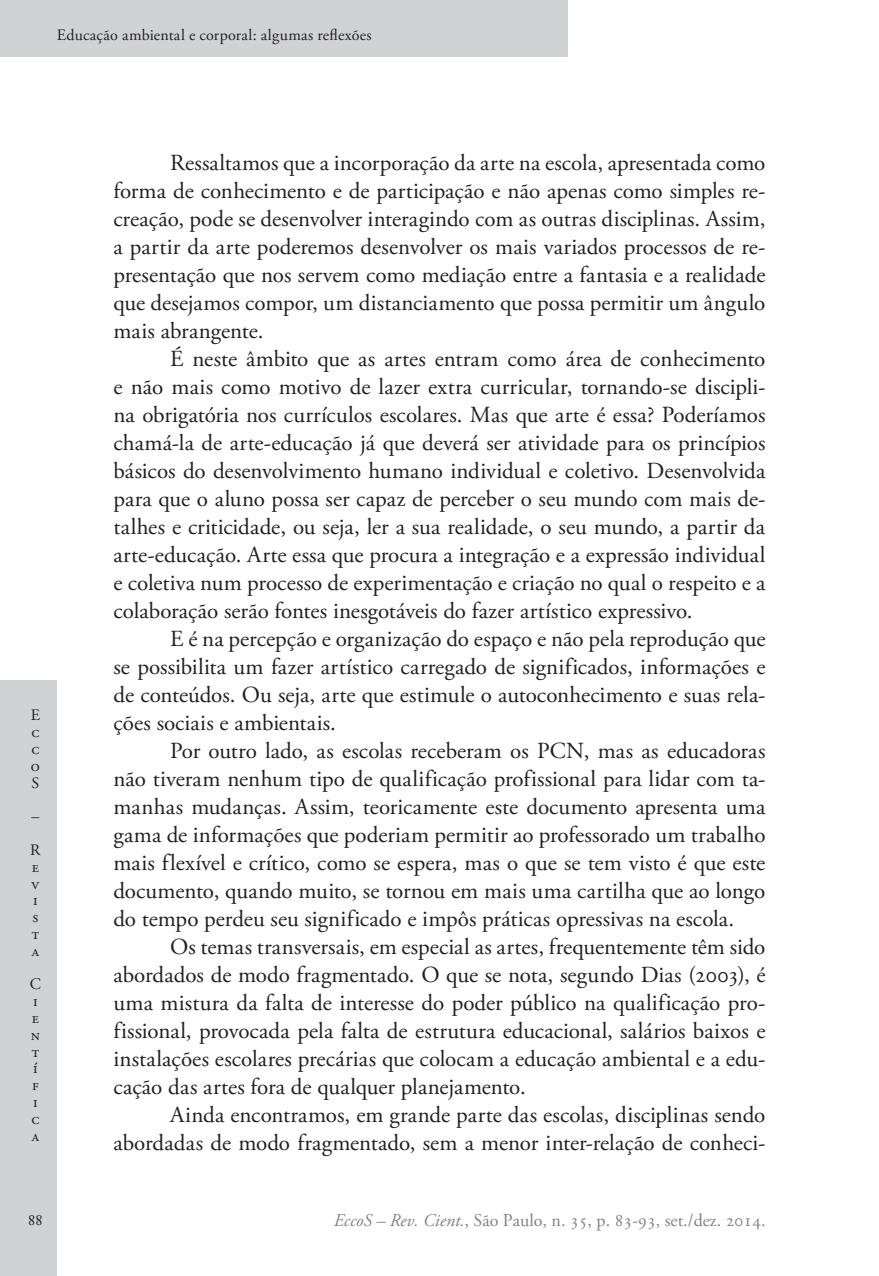
<style>
.page{position:relative;width:879px;height:1276px;background:#fff}
.page>*{position:absolute;margin:0;border:0;box-sizing:border-box;transform-origin:0 0}
.Ec_Normal{font:23px/28px "Adobe Garamond Pro";color:#231f20;text-align:justify}
.t1{font:18px "Adobe Garamond Pro";color:#808285}
.t2{font:16px/16.8px "Adobe Garamond Pro";letter-spacing:.015em;color:#231f20;text-align:justify}
.s1{font-style:italic}
</style>
<div class="page">
<div style="left:0;top:680px;width:57px;height:596px;background:#d1d2d4"></div>
<div style="left:0;top:0;width:567px;height:57px;background:#d1d2d4"></div>
<p class="t2" style="left:57px;top:27px;width:316px">Educação ambiental e corporal: algumas reflexões</p>
<p class="t2" style="left:31px;top:707px;width:11px">E c c o S</p>
<p class="t2" style="left:30px;top:800px;width:12px;line-height:33.6px">–<br>R</p>
<p class="t2" style="left:32px;top:859px;width:9px">e v i s t a</p>
<p class="t2" style="left:30px;top:976px;width:13px;text-align:left">C i e n t í f i c a</p>
<p class="Ec_Normal" style="left:113px;top:150px;width:653px;text-indent:57px">Ressaltamos que a incorporação da arte na escola, apresentada como forma de conhecimento e de participação e não apenas como simples re&shy;creação, pode se desenvolver interagindo com as outras disciplinas. Assim, a partir da arte poderemos desenvolver os mais variados processos de re&shy;presentação que nos servem como mediação entre a fantasia e a realidade que desejamos compor, um distanciamento que possa permitir um ângulo mais abrangente.</p>
<p class="Ec_Normal" style="left:113px;top:346px;width:654px;text-indent:57px">É neste âmbito que as artes entram como área de conhecimento e não mais como motivo de lazer extra curricular, tornando-se discipli&shy;na obrigatória nos currículos escolares. Mas que arte é essa? Poderíamos chamá-la de arte-educação já que deverá ser atividade para os princípios básicos do desenvolvimento humano individual e coletivo. Desenvolvida para que o aluno possa ser capaz de perceber o seu mundo com mais de&shy;talhes e criticidade, ou seja, ler a sua realidade, o seu mundo, a partir da arte-educação. Arte essa que procura a integração e a expressão individual e coletiva num processo de experimentação e criação no qual o respeito e a colaboração serão fontes inesgotáveis do fazer artístico expressivo.</p>
<p class="Ec_Normal" style="left:113px;top:626px;width:653px;text-indent:57px">E é na percepção e organização do espaço e não pela reprodução que se possibilita um fazer artístico carregado de significados, informações e de conteúdos. Ou seja, arte que estimule o autoconhecimento e suas rela&shy;ções sociais e ambientais.</p>
<p class="Ec_Normal" style="left:113px;top:738px;width:654px;text-indent:57px">Por outro lado, as escolas receberam os PCN, mas as educadoras não tiveram nenhum tipo de qualificação profissional para lidar com ta&shy;manhas mudanças. Assim, teoricamente este documento apresenta uma gama de informações que poderiam permitir ao professorado um trabalho mais flexível e crítico, como se espera, mas o que se tem visto é que este documento, quando muito, se tornou em mais uma cartilha que ao longo do tempo perdeu seu significado e impôs práticas opressivas na escola.</p>
<p class="Ec_Normal" style="left:113px;top:934px;width:653px;text-indent:57px">Os temas transversais, em especial as artes, frequentemente têm sido abordados de modo fragmentado. O que se nota, segundo Dias (2003), é uma mistura da falta de interesse do poder público na qualificação pro&shy;fissional, provocada pela falta de estrutura educacional, salários baixos e instalações escolares precárias que colocam a educação ambiental e a edu&shy;cação das artes fora de qualquer planejamento.</p>
<p class="Ec_Normal" style="left:113px;top:1102px;width:653px;text-align:right">Ainda encontramos, em grande parte das escolas, disciplinas sendo abordadas de modo fragmentado, sem a menor inter-relação de conheci-</p>
<p class="t2" style="left:28px;top:1212px;width:17px">88</p>
<p class="t1" style="left:334px;top:1209px;width:433px"><span class="s1">EccoS – Rev. Cient.</span>, São Paulo, n. 35, p. 83-93, set./dez. 2014.</p>
</div>
